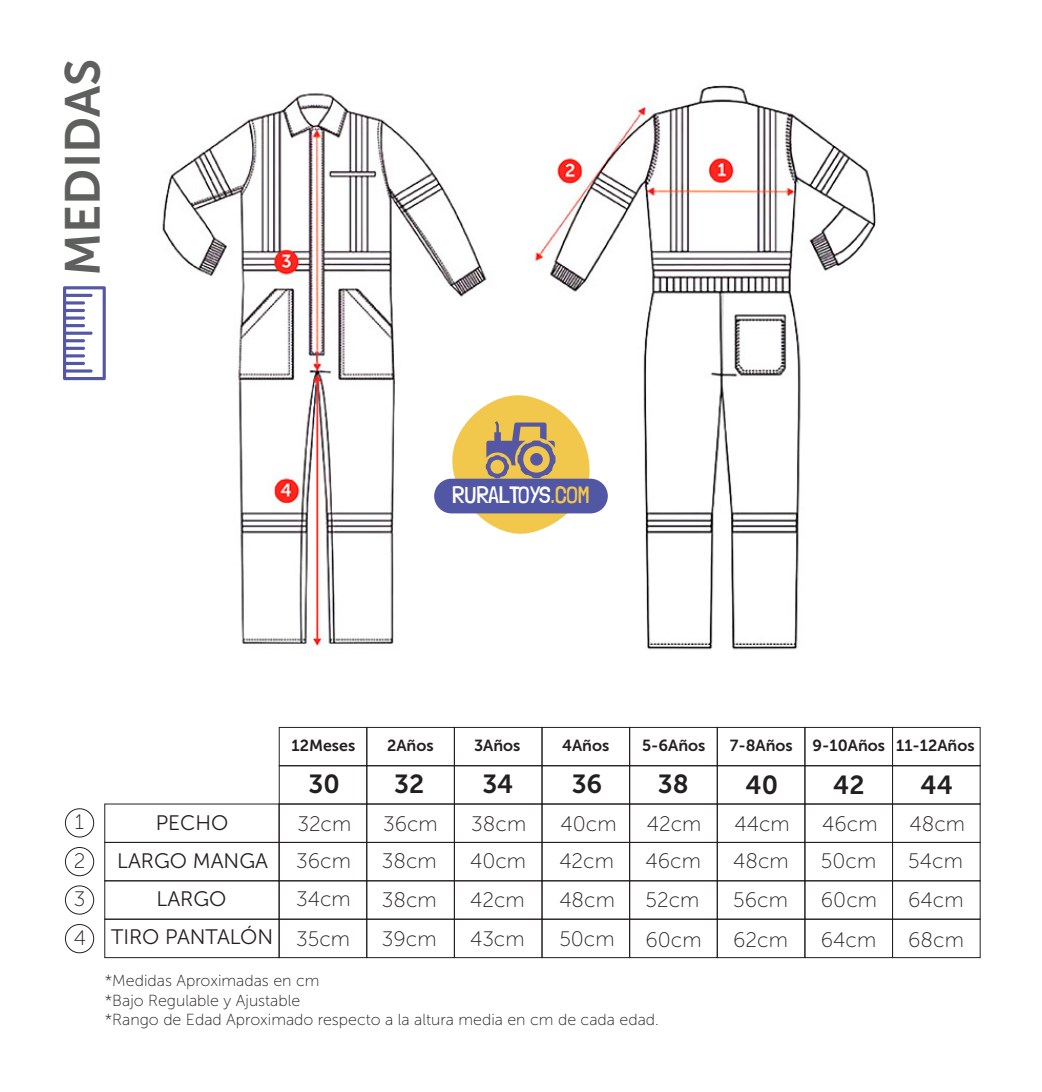
<style>
.page{position:relative;width:1042px;height:1092px;background:#fff}
.page>*{position:absolute;margin:0;border:0;box-sizing:border-box;transform-origin:0 0}
.t1{font:49px "Museo Sans 700";color:#5e605e}
.t2{font:26.07px "Museo Sans 700";color:#231f20}
.t3{font:300 23.62px "Londrina Solid";color:#fff}
.t4{font:21px/38.5px "Museo Sans 100";color:#231f20}
.t5{font:21px "Museo Sans 300";color:#231f20}
.t6{font:15.92px/19.2px "Museo Sans 100";color:#231f20}
.t7{font:15.92px "Museo Sans 700";color:#231f20}
.s1{color:#f2c84c}
</style>
<div class="page">
<img style="left:64px;top:85px;width:917px;height:679px">
<div style="left:279px;top:727px;width:88px;height:38px;border:1px solid #231f20"></div>
<div style="left:367px;top:727px;width:87px;height:38px;border:1px solid #231f20"></div>
<div style="left:454px;top:727px;width:88px;height:38px;border:1px solid #231f20"></div>
<div style="left:542px;top:727px;width:88px;height:38px;border:1px solid #231f20"></div>
<div style="left:629px;top:727px;width:88px;height:38px;border:1px solid #231f20"></div>
<div style="left:717px;top:727px;width:88px;height:38px;border:1px solid #231f20"></div>
<div style="left:805px;top:727px;width:87px;height:38px;border:1px solid #231f20"></div>
<div style="left:892px;top:727px;width:88px;height:38px;border:1px solid #231f20"></div>
<div style="left:279px;top:765px;width:88px;height:39px;border:1px solid #231f20"></div>
<div style="left:367px;top:765px;width:87px;height:39px;border:1px solid #231f20"></div>
<div style="left:454px;top:765px;width:88px;height:39px;border:1px solid #231f20"></div>
<div style="left:542px;top:765px;width:88px;height:39px;border:1px solid #231f20"></div>
<div style="left:629px;top:765px;width:88px;height:39px;border:1px solid #231f20"></div>
<div style="left:717px;top:765px;width:88px;height:39px;border:1px solid #231f20"></div>
<div style="left:805px;top:765px;width:87px;height:39px;border:1px solid #231f20"></div>
<div style="left:892px;top:765px;width:88px;height:39px;border:1px solid #231f20"></div>
<div style="left:279px;top:803px;width:88px;height:39px;border:1px solid #231f20"></div>
<div style="left:367px;top:803px;width:87px;height:39px;border:1px solid #231f20"></div>
<div style="left:454px;top:803px;width:88px;height:39px;border:1px solid #231f20"></div>
<div style="left:542px;top:803px;width:88px;height:39px;border:1px solid #231f20"></div>
<div style="left:629px;top:803px;width:88px;height:39px;border:1px solid #231f20"></div>
<div style="left:717px;top:803px;width:88px;height:39px;border:1px solid #231f20"></div>
<div style="left:805px;top:803px;width:87px;height:39px;border:1px solid #231f20"></div>
<div style="left:892px;top:803px;width:88px;height:39px;border:1px solid #231f20"></div>
<div style="left:105px;top:842px;width:174px;height:38px;border:1px solid #231f20"></div>
<div style="left:279px;top:842px;width:88px;height:38px;border:1px solid #231f20"></div>
<div style="left:367px;top:842px;width:87px;height:38px;border:1px solid #231f20"></div>
<div style="left:454px;top:842px;width:88px;height:38px;border:1px solid #231f20"></div>
<div style="left:542px;top:842px;width:88px;height:38px;border:1px solid #231f20"></div>
<div style="left:629px;top:842px;width:88px;height:38px;border:1px solid #231f20"></div>
<div style="left:717px;top:842px;width:88px;height:38px;border:1px solid #231f20"></div>
<div style="left:805px;top:842px;width:87px;height:38px;border:1px solid #231f20"></div>
<div style="left:892px;top:842px;width:88px;height:38px;border:1px solid #231f20"></div>
<div style="left:105px;top:880px;width:174px;height:39px;border:1px solid #231f20"></div>
<div style="left:279px;top:880px;width:88px;height:39px;border:1px solid #231f20"></div>
<div style="left:367px;top:880px;width:87px;height:39px;border:1px solid #231f20"></div>
<div style="left:454px;top:880px;width:88px;height:39px;border:1px solid #231f20"></div>
<div style="left:542px;top:880px;width:88px;height:39px;border:1px solid #231f20"></div>
<div style="left:629px;top:880px;width:88px;height:39px;border:1px solid #231f20"></div>
<div style="left:717px;top:880px;width:88px;height:39px;border:1px solid #231f20"></div>
<div style="left:805px;top:880px;width:87px;height:39px;border:1px solid #231f20"></div>
<div style="left:892px;top:880px;width:88px;height:39px;border:1px solid #231f20"></div>
<div style="left:105px;top:919px;width:174px;height:38px;border:1px solid #231f20"></div>
<div style="left:279px;top:919px;width:88px;height:38px;border:1px solid #231f20"></div>
<div style="left:367px;top:919px;width:87px;height:38px;border:1px solid #231f20"></div>
<div style="left:454px;top:919px;width:88px;height:38px;border:1px solid #231f20"></div>
<div style="left:542px;top:919px;width:88px;height:38px;border:1px solid #231f20"></div>
<div style="left:629px;top:919px;width:88px;height:38px;border:1px solid #231f20"></div>
<div style="left:717px;top:919px;width:88px;height:38px;border:1px solid #231f20"></div>
<div style="left:805px;top:919px;width:87px;height:38px;border:1px solid #231f20"></div>
<div style="left:892px;top:919px;width:88px;height:38px;border:1px solid #231f20"></div>
<div style="left:65px;top:808px;width:29px;height:29px;border:1px solid #231f20;border-radius:50%"></div>
<div style="left:65px;top:847px;width:29px;height:28px;border:1px solid #231f20;border-radius:50%"></div>
<div style="left:65px;top:885px;width:29px;height:29px;border:1px solid #231f20;border-radius:50%"></div>
<div style="left:65px;top:924px;width:29px;height:28px;border:1px solid #231f20;border-radius:50%"></div>
<div style="left:434px;top:478px;width:174px;height:35px;background:#5257a5;border-radius:17px"></div>
<svg style="left:450px;top:390px;width:141px;height:146px"></svg>
<svg style="left:63px;top:286px;width:43px;height:94px"></svg>
<hr style="left:65px;top:369px;width:28px;height:3px;background:#5457a5;border-radius:2px">
<hr style="left:65px;top:362px;width:20px;height:3px;background:#5457a5;border-radius:2px">
<hr style="left:65px;top:354px;width:20px;height:3px;background:#5457a5;border-radius:2px">
<hr style="left:65px;top:347px;width:20px;height:3px;background:#5457a5;border-radius:2px">
<hr style="left:65px;top:339px;width:20px;height:3px;background:#5457a5;border-radius:2px">
<svg style="left:65px;top:331px;width:28px;height:4px"></svg>
<hr style="left:65px;top:324px;width:20px;height:3px;background:#5457a5;border-radius:2px">
<hr style="left:65px;top:316px;width:20px;height:3px;background:#5457a5;border-radius:2px">
<hr style="left:65px;top:309px;width:20px;height:3px;background:#5457a5;border-radius:2px">
<hr style="left:65px;top:301px;width:20px;height:3px;background:#5457a5;border-radius:2px">
<hr style="left:65px;top:294px;width:28px;height:3px;background:#5457a5;border-radius:2px">
<p class="t1" style="left:56px;top:276px;width:218px;rotate:-90deg">MEDIDAS</p>
<p class="t3" style="left:452px;top:481px;width:139px">RURALTOYS<span class="s1">.COM</span></p>
<p class="t7" style="left:291px;top:736px;width:65px">12Meses</p>
<p class="t7" style="left:387px;top:736px;width:48px">2Años</p>
<p class="t7" style="left:474px;top:736px;width:48px">3Años</p>
<p class="t7" style="left:562px;top:736px;width:49px">4Años</p>
<p class="t7" style="left:642px;top:736px;width:65px">5-6Años</p>
<p class="t7" style="left:730px;top:736px;width:246px">7-8Años 9-10Años 11-12Años</p>
<p class="t4" style="left:74px;top:803px;width:14px;text-align:justify">1<br>2<br>3<br>4</p>
<p class="t5" style="left:156px;top:811px;width:74px">PECHO</p>
<p class="t5" style="left:117px;top:849px;width:152px">LARGO MANGA</p>
<p class="t2" style="left:308px;top:769px;width:33px">30</p>
<p class="t2" style="left:394px;top:769px;width:32px">32</p>
<p class="t4" style="left:383px;top:804px;width:56px">36cm</p>
<p class="t2" style="left:572px;top:769px;width:32px">36</p>
<p class="t4" style="left:560px;top:804px;width:58px">40cm</p>
<p class="t2" style="left:658px;top:769px;width:32px">38</p>
<p class="t4" style="left:647px;top:804px;width:56px">42cm</p>
<p class="t2" style="left:482px;top:769px;width:33px">34</p>
<p class="t4" style="left:471px;top:804px;width:56px">38cm</p>
<p class="t2" style="left:745px;top:770px;width:34px">40</p>
<p class="t4" style="left:296px;top:805px;width:57px;line-height:36.9px">32cm<br>36cm</p>
<p class="t4" style="left:733px;top:805px;width:58px;line-height:36.9px">44cm<br>48cm</p>
<p class="t4" style="left:382px;top:841px;width:56px">38cm</p>
<p class="t4" style="left:470px;top:841px;width:58px">40cm</p>
<p class="t4" style="left:559px;top:841px;width:56px">42cm</p>
<p class="t4" style="left:645px;top:841px;width:57px">46cm</p>
<p class="t5" style="left:157px;top:887px;width:71px">LARGO</p>
<p class="t4" style="left:382px;top:880px;width:56px">38cm</p>
<p class="t4" style="left:470px;top:880px;width:56px">42cm</p>
<p class="t4" style="left:559px;top:880px;width:57px">48cm</p>
<p class="t4" style="left:296px;top:879px;width:56px;line-height:39.7px">34cm<br>35cm</p>
<p class="t4" style="left:645px;top:880px;width:55px">52cm</p>
<p class="t5" style="left:111px;top:925px;width:164px">TIRO PANTALÓN</p>
<p class="t6" style="left:105px;top:971px;width:556px">*Medidas Aproximadas en cm<br>*Bajo Regulable y Ajustable<br>*Rango de Edad Aproximado respecto a la altura media en cm de cada edad.</p>
<p class="t4" style="left:382px;top:920px;width:56px">39cm</p>
<p class="t4" style="left:559px;top:920px;width:57px">50cm</p>
<p class="t4" style="left:645px;top:920px;width:58px">60cm</p>
<p class="t4" style="left:470px;top:920px;width:56px">43cm</p>
<p class="t4" style="left:733px;top:880px;width:56px;line-height:39.7px">56cm<br>62cm</p>
<p class="t2" style="left:833px;top:770px;width:33px">42</p>
<p class="t4" style="left:822px;top:805px;width:57px">46cm</p>
<p class="t2" style="left:920px;top:770px;width:34px">44</p>
<p class="t4" style="left:909px;top:805px;width:57px">48cm</p>
<p class="t4" style="left:821px;top:842px;width:57px">50cm</p>
<p class="t4" style="left:908px;top:842px;width:56px">54cm</p>
<p class="t4" style="left:821px;top:880px;width:58px">60cm</p>
<p class="t4" style="left:908px;top:880px;width:57px">64cm</p>
<p class="t4" style="left:821px;top:920px;width:57px">64cm</p>
<p class="t4" style="left:908px;top:920px;width:57px">68cm</p>
</div>
